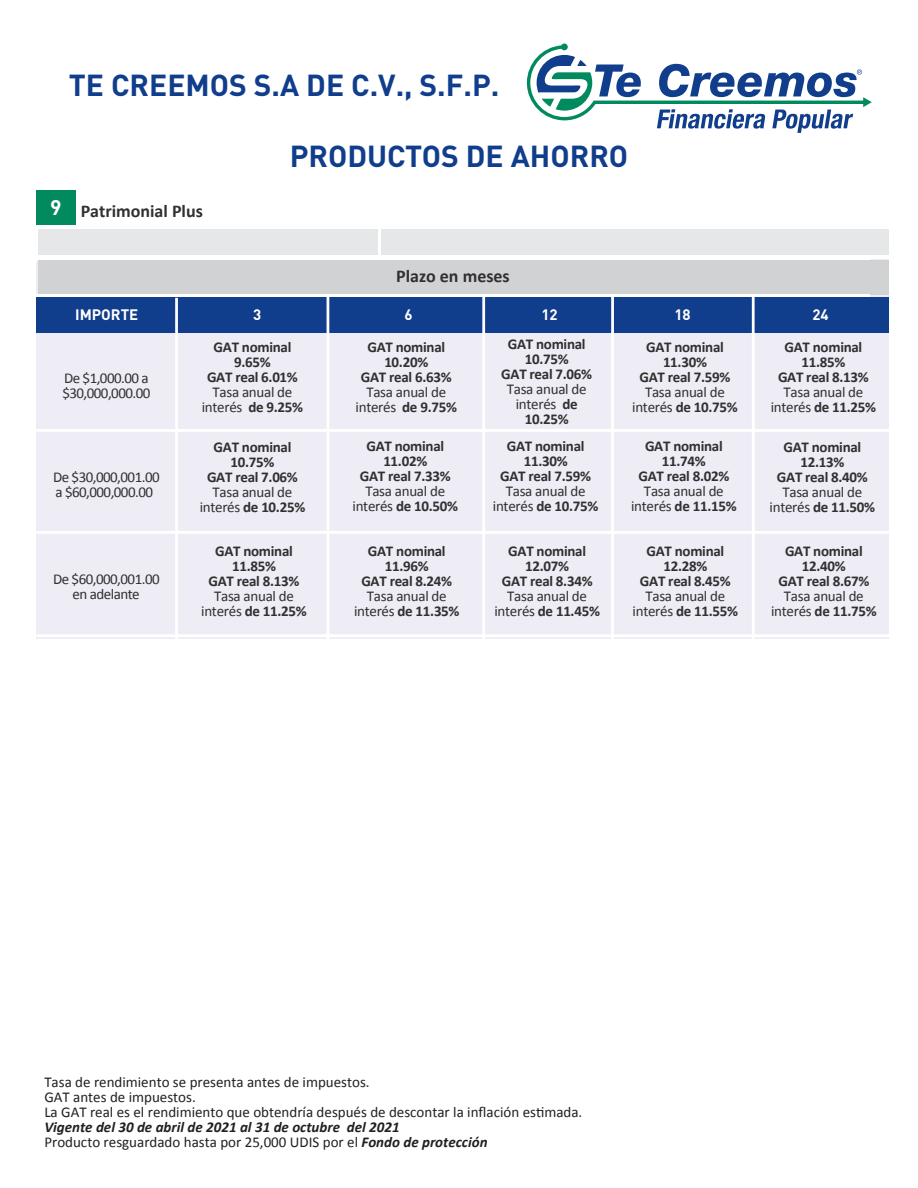
<style>
.page{position:relative;width:918px;height:1188px;background:#fff}
.page>*{position:absolute;margin:0;border:0;box-sizing:border-box;transform-origin:0 0}
.t1{font:700 30px "DIN";color:#103d8c}
.t2{font:700 18px "Calibri";color:#312f30}
.t3{font:15px/15px "Calibri";letter-spacing:-.02em;color:#312f30;text-align:center}
.t4{font:700 15px/15px "Calibri";letter-spacing:-.02em;color:#312f30;text-align:center}
.t5{font:15px/15px "Calibri";color:#231f20}
.t6{font:italic 700 15px/15px "Calibri";color:#231f20}
.t7{font:700 15px "DIN";color:#fff}
.s1{font-family:"DIN";font-size:21px;color:#fff}
.s2{font-weight:700}
.s3{font-weight:400;font-style:normal}
</style>
<div class="page">
<div style="left:36px;top:191px;width:40px;height:34px;background:#008a5e"></div>
<div style="left:36px;top:260px;width:853px;height:379px;background:#eeecf4"></div>
<div style="left:36px;top:297px;width:852px;height:35px;background:#103d8c"></div>
<hr style="left:36px;top:634px;width:853px;height:3px;background:#fff">
<hr style="left:36px;top:531px;width:853px;height:3px;background:#fff">
<hr style="left:36px;top:259px;width:834px;height:2px;background:#fff">
<div style="left:38px;top:261px;width:851px;height:34px;background:#d1d2d4"></div>
<hr style="left:37px;top:295px;width:833px;height:2px;background:#fff">
<div style="left:38px;top:230px;width:851px;height:25px;background:#e6e7e9"></div>
<hr style="left:378px;top:226px;width:3px;height:34px;background:#fff">
<hr style="left:175px;top:298px;width:3px;height:755px;background:#fff">
<hr style="left:36px;top:429px;width:853px;height:3px;background:#fff">
<hr style="left:327px;top:297px;width:2px;height:755px;background:#fff">
<hr style="left:752px;top:297px;width:3px;height:755px;background:#fff">
<hr style="left:611px;top:297px;width:3px;height:755px;background:#fff">
<hr style="left:482px;top:297px;width:3px;height:755px;background:#fff">
<svg style="left:527px;top:43px;width:345px;height:90px"></svg>
<h1 class="t1" style="left:69px;top:66px;width:432px">TE CREEMOS S.A DE C.V., S.F.P.</h1>
<p class="t2" style="left:50px;top:198px;width:154px"><span class="s1">9</span> Patrimonial Plus</p>
<h1 class="t1" style="left:290px;top:137px;width:340px">PRODUCTOS DE AHORRO</h1>
<p class="t2" style="left:396px;top:263px;width:115px">Plazo en meses</p>
<p class="t7" style="left:75px;top:305px;width:65px">IMPORTE</p>
<p class="t7" style="left:253px;top:305px;width:10px">3</p>
<p class="t7" style="left:404px;top:305px;width:10px">6</p>
<p class="t7" style="left:541px;top:305px;width:18px">12</p>
<p class="t7" style="left:674px;top:305px;width:18px">18</p>
<p class="t7" style="left:812px;top:305px;width:18px">24</p>
<p class="t3" style="left:62px;top:370px;width:90px;text-align:left">De $1,000.00 a $30,000,000.00</p>
<p class="t3" style="left:53px;top:469px;width:108px;text-align:left">De $30,000,001.00 a $60,000,000.00</p>
<p class="t3" style="left:53px;top:571px;width:108px">De $60,000,001.00 en adelante</p>
<p class="t4" style="left:207px;top:339px;width:92px">GAT nominal<br>9.65%<br>GAT real 6.01%</p>
<p class="t3" style="left:202px;top:384px;width:103px">Tasa anual de interés <span class="s2">de 9.25%</span></p>
<p class="t4" style="left:207px;top:439px;width:92px">GAT nominal<br>10.75%<br>GAT real 7.06%</p>
<p class="t3" style="left:200px;top:484px;width:107px">Tasa anual de interés <span class="s2">de 10.25%</span></p>
<p class="t4" style="left:209px;top:543px;width:92px">GAT nominal<br>11.85%<br>GAT real 8.13%</p>
<p class="t3" style="left:201px;top:589px;width:107px">Tasa anual de interés <span class="s2">de 11.25%</span></p>
<p class="t4" style="left:361px;top:339px;width:92px">GAT nominal<br>10.20%<br>GAT real 6.63%</p>
<p class="t3" style="left:356px;top:384px;width:103px">Tasa anual de interés <span class="s2">de 9.75%</span></p>
<p class="t4" style="left:360px;top:438px;width:92px">GAT nominal<br>11.02%<br>GAT real 7.33%</p>
<p class="t3" style="left:353px;top:484px;width:107px">Tasa anual de interés <span class="s2">de 10.50%</span></p>
<p class="t4" style="left:361px;top:543px;width:92px">GAT nominal<br>11.96%<br>GAT real 8.24%</p>
<p class="t3" style="left:354px;top:588px;width:107px">Tasa anual de interés <span class="s2">de 11.35%</span></p>
<p class="t4" style="left:501px;top:336px;width:92px">GAT nominal<br>10.75%<br>GAT real 7.06%</p>
<p class="t3" style="left:507px;top:381px;width:81px">Tasa anual de interés <span class="s2">de<br>10.25%</span></p>
<p class="t4" style="left:500px;top:438px;width:92px">GAT nominal<br>11.30%<br>GAT real 7.59%</p>
<p class="t3" style="left:493px;top:484px;width:107px">Tasa anual de interés <span class="s2">de 10.75%</span></p>
<p class="t4" style="left:502px;top:543px;width:92px">GAT nominal<br>12.07%<br>GAT real 8.34%</p>
<p class="t3" style="left:494px;top:588px;width:107px">Tasa anual de interés <span class="s2">de 11.45%</span></p>
<p class="t4" style="left:640px;top:339px;width:92px">GAT nominal<br>11.30%<br>GAT real 7.59%</p>
<p class="t3" style="left:632px;top:384px;width:107px">Tasa anual de interés <span class="s2">de 10.75%</span></p>
<p class="t4" style="left:638px;top:438px;width:92px">GAT nominal<br>11.74%<br>GAT real 8.02%</p>
<p class="t3" style="left:631px;top:484px;width:107px">Tasa anual de interés <span class="s2">de 11.15%</span></p>
<p class="t4" style="left:640px;top:543px;width:92px">GAT nominal<br>12.28%<br>GAT real 8.45%</p>
<p class="t3" style="left:633px;top:589px;width:107px">Tasa anual de interés <span class="s2">de 11.55%</span></p>
<p class="t4" style="left:778px;top:339px;width:92px">GAT nominal<br>11.85%<br>GAT real 8.13%</p>
<p class="t3" style="left:771px;top:384px;width:107px">Tasa anual de interés <span class="s2">de 11.25%</span></p>
<p class="t4" style="left:777px;top:439px;width:92px">GAT nominal<br>12.13%<br>GAT real 8.40%</p>
<p class="t3" style="left:770px;top:484px;width:107px">Tasa anual de interés <span class="s2">de 11.50%</span></p>
<p class="t4" style="left:778px;top:543px;width:92px">GAT nominal<br>12.40%<br>GAT real 8.67%</p>
<p class="t3" style="left:771px;top:589px;width:107px">Tasa anual de interés <span class="s2">de 11.75%</span></p>
<p class="t5" style="left:44px;top:1074px;width:540px">Tasa de rendimiento se presenta antes de impuestos.<br>GAT antes de impuestos.<br>La GAT real es el rendimiento que obtendría después de descontar la inflación estimada.</p>
<p class="t6" style="left:44px;top:1119px;width:445px">Vigente del 30 de abril de 2021 al 31 de octubre del 2021<br><span class="s3">Producto resguardado hasta por 25,000 UDIS por el</span> Fondo de protección</p>
</div>
